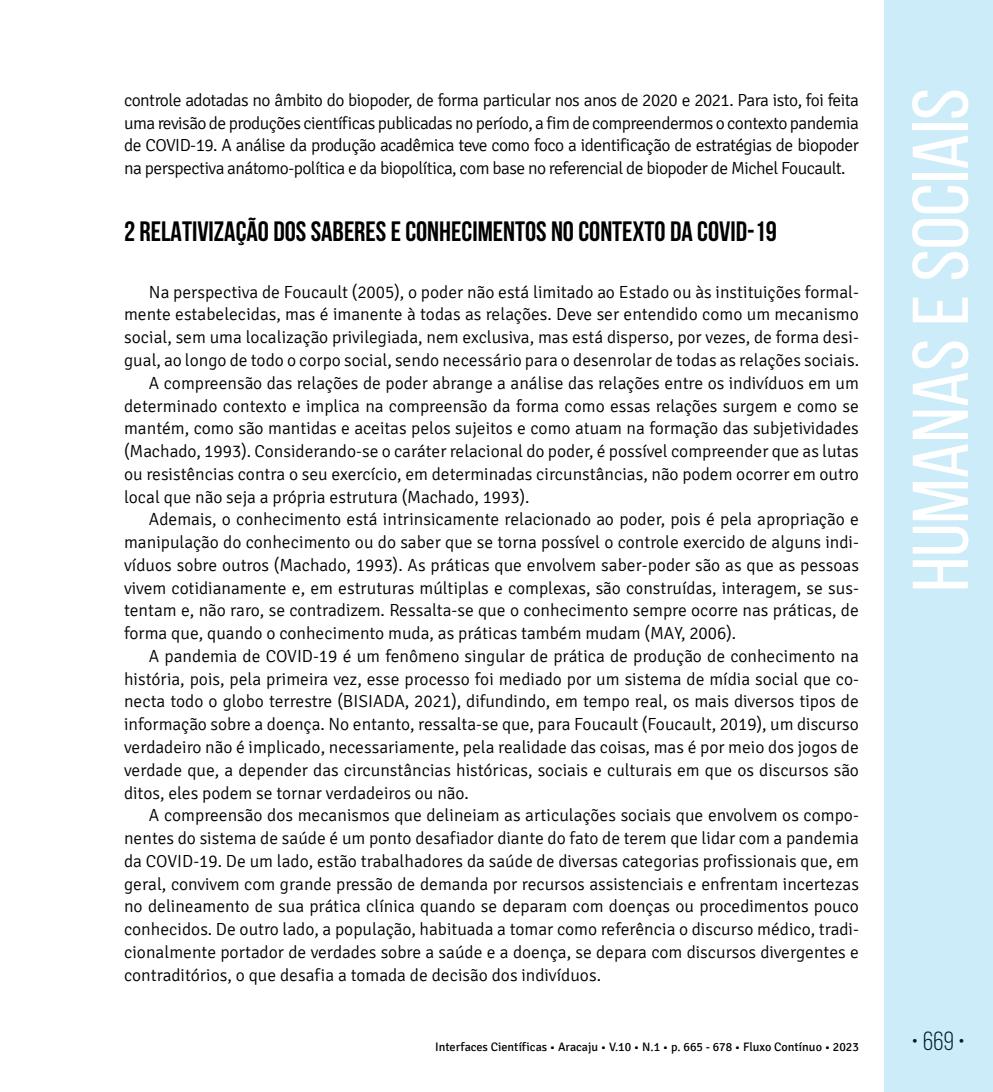
<style>
.page{position:relative;width:993px;height:1092px;background:#fff}
.page>*{position:absolute;margin:0;border:0;box-sizing:border-box;transform-origin:0 0}
.t1{font:78.75px "Bebas Neue";color:#fff;scale:1.09 1}
.t2{font:700 28px "Bebas Neue";color:#000}
.t3{font:26.25px "Bebas Neue";color:#000}
.t4{font:300 17.5px/22.8px "Signika";color:#000;text-align:justify}
.t5{font:12.25px "Signika";color:#000}
</style>
<div class="page">
<div style="left:883px;top:0;width:109px;height:1091px;background:#cdecf9"></div>
<p class="t4" style="left:124px;top:89px;width:736px">controle adotadas no âmbito do biopoder, de forma particular nos anos de 2020 e 2021. Para isto, foi feita uma revisão de produções científicas publicadas no período, a fim de compreendermos o contexto pandemia de COVID-19. A análise da produção acadêmica teve como foco a identificação de estratégias de biopoder na perspectiva anátomo-política e da biopolítica, com base no referencial de biopoder de Michel Foucault.</p>
<h2 class="t2" style="left:124px;top:216px;width:654px">2 RELATIVIZAÇÃO DOS SABERES E CONHECIMENTOS NO CONTEXTO DA COVID-19</h2>
<p class="t4" style="left:149px;top:281px;width:711px">Na perspectiva de Foucault (2005), o poder não está limitado ao Estado ou às instituições formal-</p>
<p class="t4" style="left:124px;top:303px;width:736px">mente estabelecidas, mas é imanente à todas as relações. Deve ser entendido como um mecanismo</p>
<p class="t4" style="left:124px;top:326px;width:736px">social, sem uma localização privilegiada, nem exclusiva, mas está disperso, por vezes, de forma desi-</p>
<p class="t4" style="left:124px;top:349px;width:736px">gual, ao longo de todo o corpo social, sendo necessário para o desenrolar de todas as relações sociais.</p>
<p class="t4" style="left:149px;top:372px;width:711px">A compreensão das relações de poder abrange a análise das relações entre os indivíduos em um</p>
<p class="t4" style="left:124px;top:394px;width:736px">determinado contexto e implica na compreensão da forma como essas relações surgem e como se</p>
<p class="t4" style="left:124px;top:417px;width:736px">mantém, como são mantidas e aceitas pelos sujeitos e como atuam na formação das subjetividades</p>
<p class="t4" style="left:124px;top:440px;width:736px">(Machado, 1993). Considerando-se o caráter relacional do poder, é possível compreender que as lutas</p>
<p class="t4" style="left:124px;top:463px;width:736px">ou resistências contra o seu exercício, em determinadas circunstâncias, não podem ocorrer em outro</p>
<p class="t4" style="left:124px;top:485px;width:407px">local que não seja a própria estrutura (Machado, 1993).</p>
<p class="t4" style="left:149px;top:508px;width:711px">Ademais, o conhecimento está intrinsicamente relacionado ao poder, pois é pela apropriação e</p>
<p class="t4" style="left:124px;top:531px;width:736px">manipulação do conhecimento ou do saber que se torna possível o controle exercido de alguns indi-</p>
<p class="t4" style="left:124px;top:554px;width:736px">víduos sobre outros (Machado, 1993). As práticas que envolvem saber-poder são as que as pessoas</p>
<p class="t4" style="left:124px;top:576px;width:736px">vivem cotidianamente e, em estruturas múltiplas e complexas, são construídas, interagem, se sus-</p>
<p class="t4" style="left:124px;top:599px;width:736px">tentam e, não raro, se contradizem. Ressalta-se que o conhecimento sempre ocorre nas práticas, de</p>
<p class="t4" style="left:124px;top:622px;width:613px">forma que, quando o conhecimento muda, as práticas também mudam (MAY, 2006).</p>
<p class="t4" style="left:149px;top:645px;width:711px">A pandemia de COVID-19 é um fenômeno singular de prática de produção de conhecimento na</p>
<p class="t4" style="left:124px;top:667px;width:736px">história, pois, pela primeira vez, esse processo foi mediado por um sistema de mídia social que co-</p>
<p class="t4" style="left:124px;top:690px;width:736px">necta todo o globo terrestre (BISIADA, 2021), difundindo, em tempo real, os mais diversos tipos de</p>
<p class="t4" style="left:124px;top:713px;width:736px">informação sobre a doença. No entanto, ressalta-se que, para Foucault (Foucault, 2019), um discurso</p>
<p class="t4" style="left:124px;top:736px;width:736px">verdadeiro não é implicado, necessariamente, pela realidade das coisas, mas é por meio dos jogos de</p>
<p class="t4" style="left:124px;top:758px;width:736px">verdade que, a depender das circunstâncias históricas, sociais e culturais em que os discursos são</p>
<p class="t4" style="left:124px;top:781px;width:346px">ditos, eles podem se tornar verdadeiros ou não.</p>
<p class="t4" style="left:149px;top:804px;width:711px">A compreensão dos mecanismos que delineiam as articulações sociais que envolvem os compo-</p>
<p class="t4" style="left:124px;top:827px;width:736px">nentes do sistema de saúde é um ponto desafiador diante do fato de terem que lidar com a pandemia</p>
<p class="t4" style="left:124px;top:849px;width:736px">da COVID-19. De um lado, estão trabalhadores da saúde de diversas categorias profissionais que, em</p>
<p class="t4" style="left:124px;top:872px;width:736px">geral, convivem com grande pressão de demanda por recursos assistenciais e enfrentam incertezas</p>
<p class="t4" style="left:124px;top:895px;width:736px">no delineamento de sua prática clínica quando se deparam com doenças ou procedimentos pouco</p>
<p class="t4" style="left:124px;top:918px;width:736px">conhecidos. De outro lado, a população, habituada a tomar como referência o discurso médico, tradi-</p>
<p class="t4" style="left:124px;top:940px;width:736px">cionalmente portador de verdades sobre a saúde e a doença, se depara com discursos divergentes e</p>
<p class="t4" style="left:124px;top:963px;width:478px">contraditórios, o que desafia a tomada de decisão dos indivíduos.</p>
<h1 class="t1" style="left:897px;top:591px;width:463px;rotate:-90deg">Humanas e Sociais</h1>
<p class="t5" style="left:435px;top:1040px;width:425px">Interfaces Científicas • Aracaju • V.10 • N.1 • p. 665 - 678 • Fluxo Contínuo • 2023</p>
<h3 class="t3" style="left:911px;top:1026px;width:55px">• 669 •</h3>
</div>
